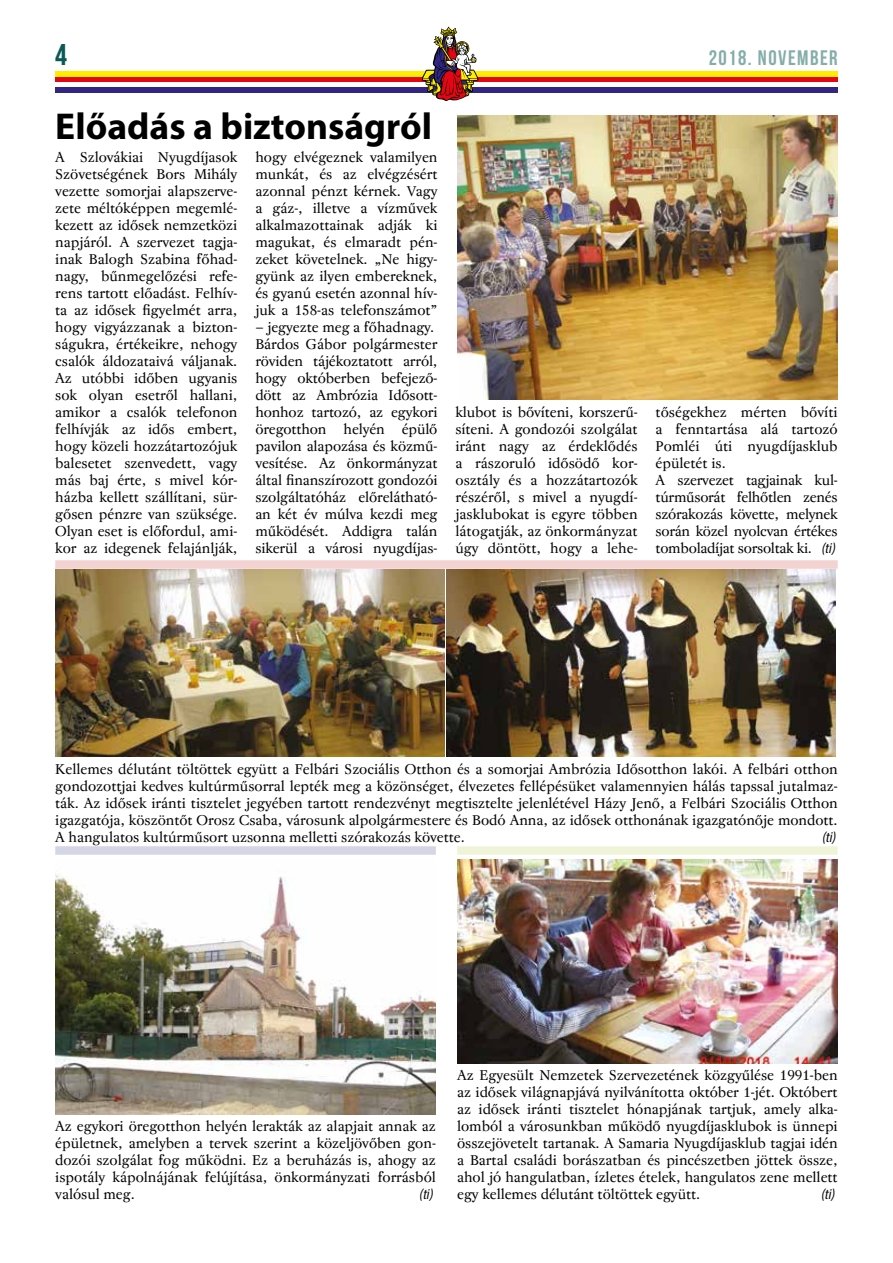
<style>
.page{position:relative;width:893px;height:1263px;background:#fff}
.page>*{position:absolute;margin:0;border:0;box-sizing:border-box;transform-origin:0 0}
.t1{font:700 37.5px "Myriad Pro";color:#000}
.t2{font:30px "Bebas Neue";color:#0b5a56}
.t3{font:21px "Bebas Neue";letter-spacing:.07em;color:#85adaa}
.t4{font:italic condensed 15px "Myriad Pro";color:#000}
.t5{font:14.25px/17px "Regent Pro";letter-spacing:-.005em;color:#000;text-align:justify}
.s1{font-family:"Myriad Pro";font-style:italic;font-stretch:condensed;font-size:15px}
</style>
<div class="page">
<div style="left:55px;top:71px;width:783px;height:6px;background:#ffed00"></div>
<div style="left:55px;top:77px;width:783px;height:5px;background:#e30613"></div>
<div style="left:55px;top:87px;width:783px;height:6px;background:#312783"></div>
<svg style="left:422px;top:27px;width:56px;height:74px"></svg>
<img style="left:457px;top:116px;width:381px;height:284px">
<img style="left:55px;top:874px;width:381px;height:240px">
<img style="left:457px;top:859px;width:381px;height:204px">
<img style="left:55px;top:570px;width:389px;height:187px">
<img style="left:446px;top:570px;width:390px;height:187px">
<div style="left:55px;top:560px;width:783px;height:9px;background:#f3d2d2"></div>
<div style="left:55px;top:846px;width:381px;height:9px;background:#d5d6e5"></div>
<div style="left:457px;top:846px;width:381px;height:9px;background:#eff4d9"></div>
<h2 class="t2" style="left:55px;top:38px;width:13px">4</h2>
<h3 class="t3" style="left:709px;top:46px;width:131px">2018. NOVEMBER</h3>
<h1 class="t1" style="left:55px;top:102px;width:378px">Előadás a biztonságról</h1>
<p class="t5" style="left:55px;top:148px;width:184px">A Szlovákiai Nyugdíjasok Szövetségének Bors Mihály vezette somorjai alapszerve&shy;zete méltóképpen megemlé&shy;kezett az idősek nemzetközi napjáról. A szervezet tagja&shy;inak Balogh Szabina főhad&shy;nagy, bűnmegelőzési refe&shy;rens tartott előadást. Felhív&shy;ta az idősek figyelmét arra, hogy vigyázzanak a bizton&shy;ságukra, értékeikre, nehogy csalók áldozataivá váljanak.<br>Az utóbbi időben ugyanis sok olyan esetről hallani, amikor a csalók telefonon felhívják az idős embert, hogy közeli hozzátartozójuk balesetet szenvedett, vagy más baj érte, s mivel kór&shy;házba kellett szállítani, sür&shy;gősen pénzre van szüksége.<br>Olyan eset is előfordul, ami&shy;kor az idegenek felajánlják,</p>
<p class="t5" style="left:255px;top:149px;width:184px">hogy elvégeznek valamilyen munkát, és az elvégzésért azonnal pénzt kérnek. Vagy a gáz-, illetve a vízművek alkalmazottainak adják ki magukat, és elmaradt pén&shy;zeket követelnek. „Ne hig - gyünk az ilyen embereknek, és gyanú esetén azonnal hív&shy;juk a 158-as telefonszámot”</p>
<p class="t5" style="left:255px;top:319px;width:184px;text-align:left">– jegyezte meg a főhadnagy.<br>Bárdos Gábor polgármester röviden tájékoztatott arról, hogy októberben befejező&shy;dött az Ambrózia Idősott&shy;honhoz tartozó, az egykori öregotthon helyén épülő pavilon alapozása és közmű&shy;vesítése. Az önkormányzat által finanszírozott gondozói szolgáltatóház előrelátható&shy;an két év múlva kezdi meg működését. Addigra talán sikerül a városi nyugdíjas-</p>
<p class="t5" style="left:455px;top:404px;width:184px">klubot is bővíteni, korszerű&shy;síteni. A gondozói szolgálat iránt nagy az érdeklődés a rászoruló idősödő kor&shy;osztály és a hozzátartozók részéről, s mivel a nyugdí&shy;jasklubokat is egyre többen látogatják, az önkormányzat úgy döntött, hogy a lehe-</p>
<p class="t5" style="left:656px;top:404px;width:184px;text-align:left">tőségekhez mérten bővíti a fenntartása alá tartozó<br>Pomléi úti nyugdíjasklub épületét is.<br>A szervezet tagjainak kul&shy;túrműsorát felhőtlen zenés szórakozás követte, melynek során közel nyolcvan értékes tomboladíjat sorsoltak ki. <span class="s1">(ti)</span></p>
<p class="t5" style="left:55px;top:761px;width:784px">Kellemes délutánt töltöttek együtt a Felbári Szociális Otthon és a somorjai Ambrózia Idősotthon lakói. A felbári otthon gondozottjai kedves kultúrműsorral lepték meg a közönséget, élvezetes fellépésüket valamennyien hálás tapssal jutalmaz&shy;ták. Az idősek iránti tisztelet jegyében tartott rendezvényt megtisztelte jelenlétével Házy Jenő, a Felbári Szociális Otthon igazgatója, köszöntőt Orosz Csaba, városunk alpolgármestere és Bodó Anna, az idősek otthonának igazgatónője mondott.<br>A hangulatos kultúrműsort uzsonna melletti szórakozás követte.</p>
<p class="t4" style="left:822px;top:828px;width:15px">(ti)</p>
<p class="t5" style="left:55px;top:1118px;width:382px">Az egykori öregotthon helyén lerakták az alapjait annak az épületnek, amelyben a tervek szerint a közeljövőben gon&shy;dozói szolgálat fog működni. Ez a beruházás is, ahogy az ispotály kápolnájának felújítása, önkormányzati forrásból valósul meg.</p>
<p class="t4" style="left:420px;top:1185px;width:15px">(ti)</p>
<p class="t5" style="left:457px;top:1067px;width:382px">Az Egyesült Nemzetek Szervezetének közgyűlése 1991-ben az idősek világnapjává nyilvánította október 1-jét. Októbert az idősek iránti tisztelet hónapjának tartjuk, amely alka&shy;lomból a városunkban működő nyugdíjasklubok is ünnepi összejövetelt tartanak. A Samaria Nyugdíjasklub tagjai idén a Bartal családi borászatban és pincészetben jöttek össze, ahol jó hangulatban, ízletes ételek, hangulatos zene mellett egy kellemes délutánt töltöttek együtt.</p>
<p class="t4" style="left:821px;top:1185px;width:15px">(ti)</p>
</div>
